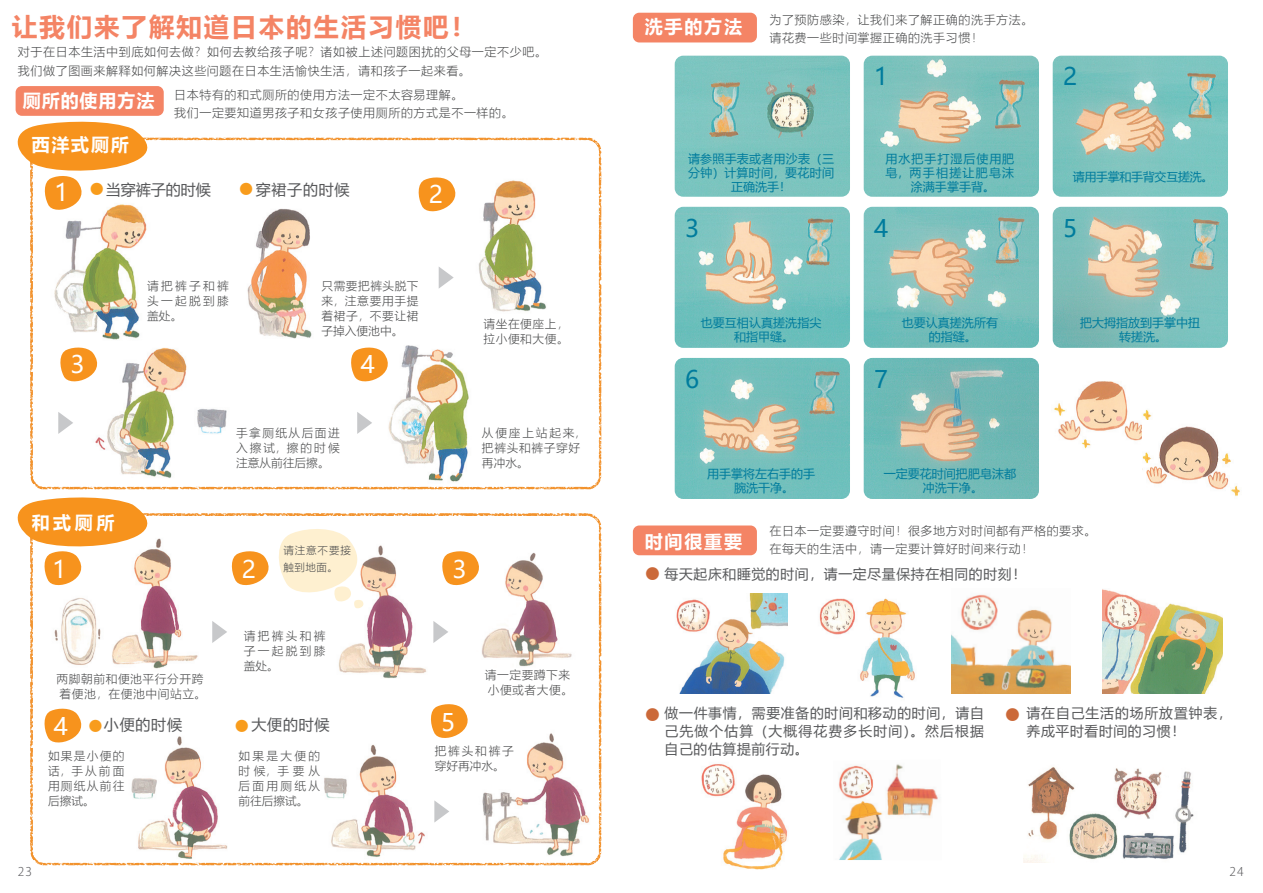
<style>
.page{position:relative;width:1263px;height:893px;background:#fff}
.page>*{position:absolute;margin:0;border:0;box-sizing:border-box;transform-origin:0 0}
.t1{font:700 25.5px "Microsoft Ya Hei";letter-spacing:.075em;color:#f48465}
.t2{font:24px "Microsoft Ya Hei";color:#fff}
.t3{font:24px "Microsoft Ya Hei";color:#007c9d}
.t4{font:700 18px "Microsoft Ya Hei";letter-spacing:.1em;color:#fff}
.t5{font:700 18px "Microsoft Ya Hei";letter-spacing:.05em;color:#fff}
.t6{font:15px "Microsoft Ya Hei";letter-spacing:.05em;color:#57585a}
.t7{font:15px "Microsoft Ya Hei";color:#57585a}
.t8{font:14.25px "Koz Go Pr 6 N";color:#cb6939}
.t9{font:13.8px/18px "Microsoft Ya Hei";letter-spacing:.055em;color:#57585a;text-align:justify}
.t10{font:13.5px "Koz Go Pr 6 N";color:#f89c1c}
.t11{font:300 12px/18px "Microsoft Ya Hei";letter-spacing:.05em;color:#464748}
.t12{font:12px/14.2px "Microsoft Ya Hei";color:#007c9d;text-align:center}
.t13{font:12px/14.2px "Microsoft Ya Hei";letter-spacing:.02em;color:#007c9d;text-align:center}
.t14{font:12px/14.2px "Microsoft Ya Hei";letter-spacing:.08em;color:#007c9d;text-align:center}
.t15{font:12px "Microsoft Ya Hei";letter-spacing:-.025em;color:#007c9d}
.t16{font:300 12px "Koz Go Pr 6 N";color:#5c5c5f}
.t17{font:300 11.7px/15px "Microsoft Ya Hei";letter-spacing:.06em;color:#464748;text-align:justify}
.t18{font:300 11.7px/15px "Microsoft Ya Hei";letter-spacing:.155em;color:#464748}
.t19{font:300 10.5px/16.5px "Microsoft Ya Hei";letter-spacing:.09em;color:#464748}
.s1{font-family:"Koz Go Pr 6 N";font-size:14.25px;color:#cb6939}
</style>
<div class="page">
<img style="left:819px;top:598px;width:96px;height:100px">
<img style="left:701px;top:764px;width:86px;height:106px">
<img style="left:1054px;top:381px;width:98px;height:68px">
<img style="left:1143px;top:420px;width:97px;height:77px">
<img style="left:1024px;top:767px;width:170px;height:96px">
<div style="left:633px;top:13px;width:124px;height:29px;background:#f48465;border-radius:6px"></div>
<div style="left:633px;top:525px;width:124px;height:30px;background:#f48465;border-radius:6px"></div>
<img style="left:675px;top:56px;width:175px;height:141px">
<img style="left:864px;top:56px;width:175px;height:141px">
<img style="left:1053px;top:56px;width:175px;height:141px">
<img style="left:675px;top:207px;width:175px;height:141px">
<img style="left:864px;top:207px;width:175px;height:141px">
<img style="left:1053px;top:207px;width:175px;height:141px">
<img style="left:675px;top:358px;width:175px;height:141px">
<img style="left:864px;top:358px;width:175px;height:141px">
<img style="left:951px;top:594px;width:120px;height:99px">
<img style="left:676px;top:593px;width:111px;height:100px">
<img style="left:1103px;top:589px;width:119px;height:104px">
<img style="left:838px;top:764px;width:100px;height:96px">
<img style="left:15px;top:86px;width:587px;height:374px">
<svg style="left:15px;top:120px;width:178px;height:98px"></svg>
<img style="left:30px;top:460px;width:625px;height:406px">
<svg style="left:434px;top:800px;width:15px;height:22px"></svg>
<svg style="left:433px;top:621px;width:15px;height:22px"></svg>
<svg style="left:212px;top:621px;width:15px;height:22px"></svg>
<svg style="left:357px;top:412px;width:15px;height:22px"></svg>
<svg style="left:58px;top:412px;width:15px;height:22px"></svg>
<svg style="left:439px;top:266px;width:15px;height:23px"></svg>
<svg style="left:58px;top:346px;width:52px;height:44px"></svg>
<svg style="left:349px;top:346px;width:52px;height:44px"></svg>
<svg style="left:17px;top:496px;width:176px;height:98px"></svg>
<svg style="left:440px;top:550px;width:52px;height:44px"></svg>
<svg style="left:43px;top:707px;width:52px;height:44px"></svg>
<svg style="left:429px;top:703px;width:52px;height:43px"></svg>
<svg style="left:230px;top:527px;width:156px;height:83px"></svg>
<img style="left:48px;top:588px;width:58px;height:82px">
<h1 class="t1" style="left:12px;top:9px;width:466px">让我们来了解知道日本的生活习惯吧！</h1>
<p class="t11" style="left:18px;top:42px;width:531px;line-height:19.5px">对于在日本生活中到底如何去做？如何去教给孩子呢？诸如被上述问题困扰的父母一定不少吧。我们做了图画来解释如何解决这些问题在日本生活愉快生活，请和孩子一起来看。</p>
<p class="t11" style="left:174px;top:85px;width:341px">日本特有的和式厕所的使用方法一定不太容易理解。<br>我们一定要知道男孩子和女孩子使用厕所的方式是不一样的。</p>
<h3 class="t5" style="left:23px;top:88px;width:133px">厕所的使用方法</h3>
<h3 class="t4" style="left:32px;top:132px;width:99px">西洋式厕所</h3>
<p class="t10" style="left:90px;top:182px;width:15px">●</p>
<p class="t7" style="left:106px;top:179px;width:106px">当穿裤子的时候</p>
<p class="t6" style="left:256px;top:179px;width:95px">穿裙子的时候</p>
<h2 class="t2" style="left:54px;top:177px;width:16px">1</h2>
<h2 class="t2" style="left:429px;top:178px;width:16px">2</h2>
<p class="t10" style="left:239px;top:182px;width:15px">●</p>
<p class="t17" style="left:147px;top:278px;width:83px">请把裤子和裤头一起脱到膝盖处。</p>
<p class="t17" style="left:321px;top:278px;width:99px">只需要把裤头脱下来，注意要用手提着裙子，不要让裙子掉入便池中。</p>
<h2 class="t2" style="left:70px;top:348px;width:16px">3</h2>
<h2 class="t2" style="left:361px;top:348px;width:16px">4</h2>
<p class="t17" style="left:483px;top:316px;width:87px">请坐在便座上，拉小便和大便。</p>
<h3 class="t4" style="left:32px;top:510px;width:84px">和式厕所</h3>
<p class="t17" style="left:236px;top:425px;width:105px">手拿厕纸从后面进入擦试，擦的时候注意从前往后擦。</p>
<p class="t17" style="left:482px;top:425px;width:106px;text-align:left">从便座上站起来，把裤头和裤子穿好再冲水。</p>
<p class="t19" style="left:283px;top:542px;width:69px">请注意不要接触到地面。</p>
<h2 class="t2" style="left:53px;top:553px;width:16px">1</h2>
<h2 class="t2" style="left:242px;top:553px;width:16px">2</h2>
<h2 class="t2" style="left:452px;top:553px;width:16px">3</h2>
<p class="t17" style="left:57px;top:671px;width:151px">两脚朝前和便池平行分开跨着便池，在便池中间站立。</p>
<p class="t17" style="left:244px;top:628px;width:83px">请把裤头和裤子一起脱到膝盖处。</p>
<h2 class="t2" style="left:54px;top:710px;width:16px">4</h2>
<h2 class="t2" style="left:441px;top:706px;width:16px">5</h2>
<p class="t6" style="left:104px;top:715px;width:79px">小便的时候</p>
<p class="t6" style="left:252px;top:715px;width:79px">大便的时候</p>
<p class="t10" style="left:89px;top:719px;width:15px">●</p>
<p class="t10" style="left:235px;top:719px;width:15px">●</p>
<p class="t17" style="left:485px;top:667px;width:90px">请一定要蹲下来小便或者大便。</p>
<p class="t17" style="left:48px;top:748px;width:78px">如果是小便的话，手从前面用厕纸从前往后擦试。</p>
<p class="t18" style="left:435px;top:743px;width:81px">把裤头和裤子穿好再冲水。</p>
<p class="t17" style="left:238px;top:748px;width:83px">如果是大便的时候，手要从后面用厕纸从前往后擦试。</p>
<p class="t16" style="left:18px;top:865px;width:16px">23</p>
<h3 class="t4" style="left:645px;top:14px;width:99px">洗手的方法</h3>
<p class="t11" style="left:769px;top:10px;width:265px">为了预防感染，让我们来了解正确的洗手方法。请花费一些时间掌握正确的洗手习惯！</p>
<h2 class="t3" style="left:874px;top:60px;width:16px">1</h2>
<p class="t13" style="left:688px;top:151px;width:147px">请参照手表或者用沙表（三分钟）计算时间，要花时间正确洗手！</p>
<p class="t14" style="left:886px;top:151px;width:130px">用水把手打湿后使用肥皂，两手相搓让肥皂沫涂满手掌手背。</p>
<h2 class="t3" style="left:685px;top:212px;width:16px">3</h2>
<h2 class="t3" style="left:874px;top:212px;width:16px">4</h2>
<p class="t12" style="left:701px;top:315px;width:122px">也要互相认真搓洗指尖和指甲缝。</p>
<p class="t12" style="left:902px;top:315px;width:97px">也要认真搓洗所有的指缝。</p>
<h2 class="t3" style="left:685px;top:363px;width:16px">6</h2>
<h2 class="t3" style="left:874px;top:363px;width:16px">7</h2>
<p class="t12" style="left:707px;top:466px;width:109px">用手掌将左右手的手腕洗干净。</p>
<p class="t12" style="left:884px;top:466px;width:133px">一定要花时间把肥皂沫都冲洗干净。</p>
<h2 class="t3" style="left:1063px;top:60px;width:16px">2</h2>
<p class="t15" style="left:1073px;top:169px;width:142px">请用手掌和手背交互搓洗。</p>
<h2 class="t3" style="left:1063px;top:212px;width:16px">5</h2>
<p class="t12" style="left:1080px;top:315px;width:121px">把大拇指放到手掌中扭转搓洗。</p>
<h3 class="t4" style="left:645px;top:528px;width:99px">时间很重要</h3>
<p class="t11" style="left:769px;top:522px;width:328px">在日本一定要遵守时间！很多地方对时间都有严格的要求。在每天的生活中，请一定要计算好时间来行动！</p>
<p class="t9" style="left:645px;top:564px;width:382px"><span class="s1">●</span> 每天起床和睡觉的时间，请一定尽量保持在相同的时刻！</p>
<p class="t9" style="left:664px;top:704px;width:321px">做一件事情，需要准备的时间和移动的时间，请自己先做个估算（大概得花费多长时间）。然后根据自己的估算提前行动。</p>
<p class="t9" style="left:1026px;top:704px;width:207px">请在自己生活的场所放置钟表，养成平时看时间的习惯！</p>
<p class="t8" style="left:645px;top:707px;width:16px">●</p>
<p class="t8" style="left:1005px;top:707px;width:16px">●</p>
<p class="t16" style="left:1229px;top:865px;width:16px">24</p>
</div>
